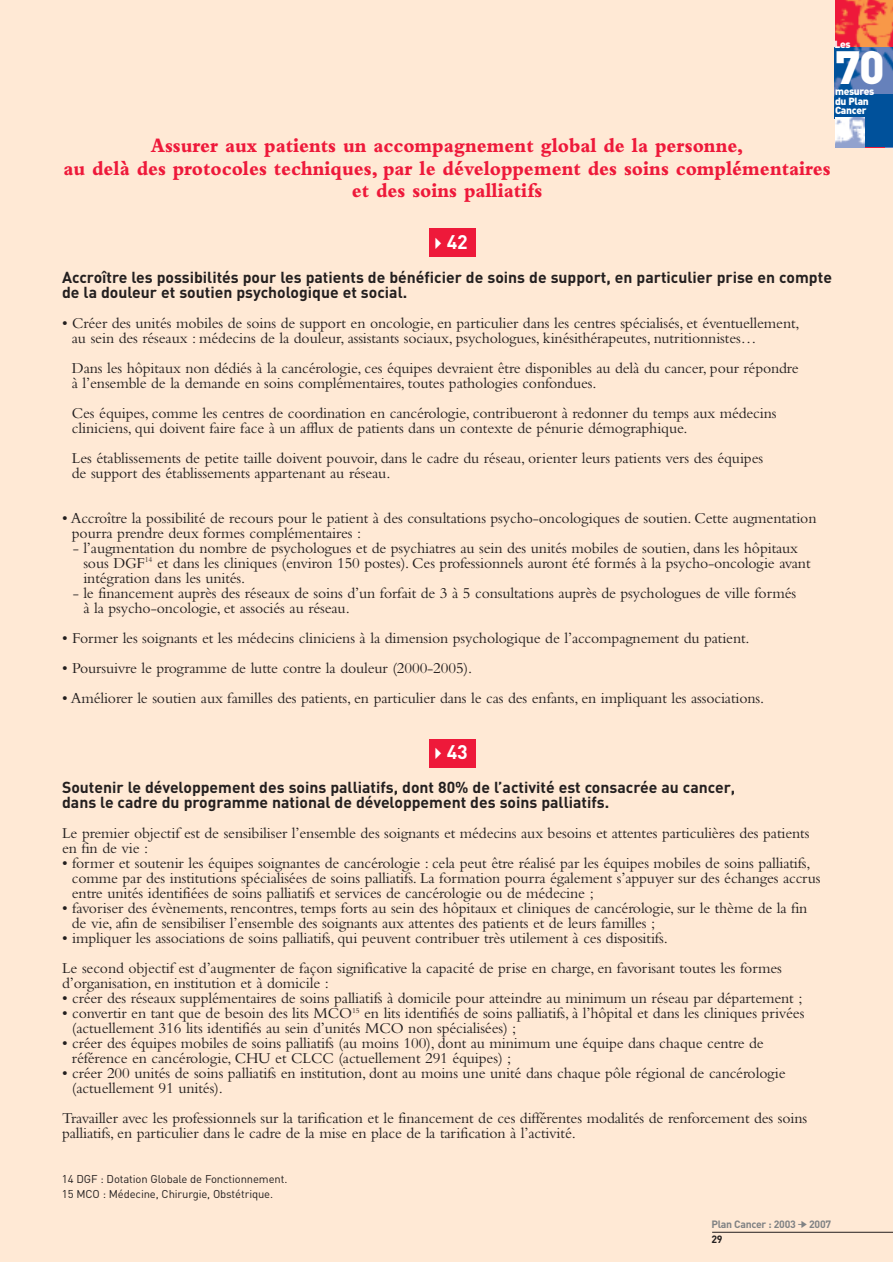
<style>
.page{position:relative;width:893px;height:1262px;background:#fff}
.page>*{position:absolute;margin:0;border:0;box-sizing:border-box;transform-origin:0 0}
.t1{font:900 46.05px "DIN";color:#fff}
.t2{font:800 21px/22.5px "Bembo";color:#ee193a;text-align:center;scale:.9 1}
.t3{font:700 19.5px "DIN";color:#fff}
.t4{font:15.75px/15px "Bembo";letter-spacing:-.01em;color:#231f1f}
.t5{font:700 15.75px/15px "DIN";color:#231f1f}
.t6{font:11.25px/15px "DIN";letter-spacing:-.01em;color:#231f1f}
.t7{font:700 10.5px/15px "DIN";letter-spacing:-.025em;color:#808284}
.t8{font:900 10.2px/10.8px "DIN";letter-spacing:-.03em;color:#fff}
.s1{color:#231f1f}
</style>
<div class="page">
<div style="left:0;top:0;width:892px;height:1261px;background:#ffe9d5"></div>
<hr style="left:712px;top:1232px;width:180px;height:1px;background:#231f1f">
<img style="left:835px;top:0;width:57px;height:48px">
<img style="left:834px;top:48px;width:58px;height:70px">
<div style="left:835px;top:95px;width:57px;height:52px;background:#00519b"></div>
<img style="left:835px;top:118px;width:29px;height:29px">
<div style="left:428px;top:739px;width:47px;height:28px;background:#ee193a"></div>
<div style="left:428px;top:229px;width:47px;height:28px;background:#ee193a"></div>
<p class="t8" style="left:834px;top:39px;width:18px">Les</p>
<h1 class="t1" style="left:835px;top:51px;width:51px">70</h1>
<p class="t8" style="left:835px;top:86px;width:41px">mesures du Plan</p>
<p class="t8" style="left:835px;top:106px;width:33px">Cancer</p>
<h2 class="t2" style="left:63px;top:136px;width:854px">Assurer aux patients un accompagnement global de la personne,<br>au delà des protocoles techniques, par le développement des soins complémentaires et des soins palliatifs</h2>
<p class="t3" style="left:446px;top:235px;width:23px">42</p>
<p class="t5" style="left:62px;top:271px;width:771px">Accroître les possibilités pour les patients de bénéficier de soins de support, en particulier prise en compte de la douleur et soutien psychologique et social.</p>
<p class="t4" style="left:72px;top:317px;width:729px;text-indent:-10px">• Créer des unités mobiles de soins de support en oncologie, en particulier dans les centres spécialisés, et éventuellement, au sein des réseaux : médecins de la douleur, assistants sociaux, psychologues, kinésithérapeutes, nutritionnistes…</p>
<p class="t4" style="left:72px;top:362px;width:728px">Dans les hôpitaux non dédiés à la cancérologie, ces équipes devraient être disponibles au delà du cancer, pour répondre à l’ensemble de la demande en soins complémentaires, toutes pathologies confondues.</p>
<p class="t4" style="left:72px;top:407px;width:706px">Ces équipes, comme les centres de coordination en cancérologie, contribueront à redonner du temps aux médecins cliniciens, qui doivent faire face à un afflux de patients dans un contexte de pénurie démographique.</p>
<p class="t4" style="left:72px;top:452px;width:692px">Les établissements de petite taille doivent pouvoir, dans le cadre du réseau, orienter leurs patients vers des équipes de support des établissements appartenant au réseau.</p>
<p class="t4" style="left:72px;top:512px;width:746px;text-indent:-10px">• Accroître la possibilité de recours pour le patient à des consultations psycho-oncologiques de soutien. Cette augmentation pourra prendre deux formes complémentaires :</p>
<p class="t4" style="left:83px;top:542px;width:728px;text-indent:-11px">- l’augmentation du nombre de psychologues et de psychiatres au sein des unités mobiles de soutien, dans les hôpitaux sous DGF<sup>14</sup> et dans les cliniques (environ 150 postes). Ces professionnels auront été formés à la psycho-oncologie avant intégration dans les unités.</p>
<p class="t4" style="left:83px;top:587px;width:714px;text-indent:-11px">- le financement auprès des réseaux de soins d’un forfait de 3 à 5 consultations auprès de psychologues de ville formés à la psycho-oncologie, et associés au réseau.</p>
<p class="t4" style="left:62px;top:632px;width:689px">• Former les soignants et les médecins cliniciens à la dimension psychologique de l’accompagnement du patient.</p>
<p class="t4" style="left:62px;top:662px;width:411px">• Poursuivre le programme de lutte contre la douleur (2000-2005).</p>
<p class="t4" style="left:62px;top:692px;width:703px">• Améliorer le soutien aux familles des patients, en particulier dans le cas des enfants, en impliquant les associations.</p>
<p class="t3" style="left:446px;top:745px;width:23px">43</p>
<p class="t5" style="left:62px;top:781px;width:674px">Soutenir le développement des soins palliatifs, dont 80% de l’activité est consacrée au cancer, dans le cadre du programme national de développement des soins palliatifs.</p>
<p class="t4" style="left:62px;top:827px;width:748px">Le premier objectif est de sensibiliser l’ensemble des soignants et médecins aux besoins et attentes particulières des patients en fin de vie :</p>
<p class="t4" style="left:72px;top:857px;width:750px;text-indent:-10px">• former et soutenir les équipes soignantes de cancérologie : cela peut être réalisé par les équipes mobiles de soins palliatifs, comme par des institutions spécialisées de soins palliatifs. La formation pourra également s’appuyer sur des échanges accrus entre unités identifiées de soins palliatifs et services de cancérologie ou de médecine ;</p>
<p class="t4" style="left:72px;top:902px;width:737px;text-indent:-10px">• favoriser des évènements, rencontres, temps forts au sein des hôpitaux et cliniques de cancérologie, sur le thème de la fin de vie, afin de sensibiliser l’ensemble des soignants aux attentes des patients et de leurs familles ;</p>
<p class="t4" style="left:62px;top:924px;width:721px;line-height:30px">• impliquer les associations de soins palliatifs, qui peuvent contribuer très utilement à ces dispositifs.<br>Le second objectif est d’augmenter de façon significative la capacité de prise en charge, en favorisant toutes les formes</p>
<p class="t4" style="left:62px;top:977px;width:268px">d’organisation, en institution et à domicile :</p>
<p class="t4" style="left:62px;top:992px;width:741px">• créer des réseaux supplémentaires de soins palliatifs à domicile pour atteindre au minimum un réseau par département ;</p>
<p class="t4" style="left:72px;top:1007px;width:734px;text-indent:-10px">• convertir en tant que de besoin des lits MCO<sup>15</sup> en lits identifiés de soins palliatifs, à l’hôpital et dans les cliniques privées (actuellement 316 lits identifiés au sein d’unités MCO non spécialisées) ;</p>
<p class="t4" style="left:72px;top:1037px;width:693px;text-indent:-10px">• créer des équipes mobiles de soins palliatifs (au moins 100), dont au minimum une équipe dans chaque centre de référence en cancérologie, CHU et CLCC (actuellement 291 équipes) ;</p>
<p class="t4" style="left:72px;top:1067px;width:715px;text-indent:-10px">• créer 200 unités de soins palliatifs en institution, dont au moins une unité dans chaque pôle régional de cancérologie (actuellement 91 unités).</p>
<p class="t4" style="left:62px;top:1112px;width:746px">Travailler avec les professionnels sur la tarification et le financement de ces différentes modalités de renforcement des soins palliatifs, en particulier dans le cadre de la mise en place de la tarification à l’activité.</p>
<p class="t6" style="left:62px;top:1172px;width:227px">14 DGF : Dotation Globale de Fonctionnement.<br>15 MCO : Médecine, Chirurgie, Obstétrique.</p>
<p class="t7" style="left:711px;top:1218px;width:121px">Plan Cancer : 2003 ➔ 2007<br><span class="s1">29</span></p>
</div>
